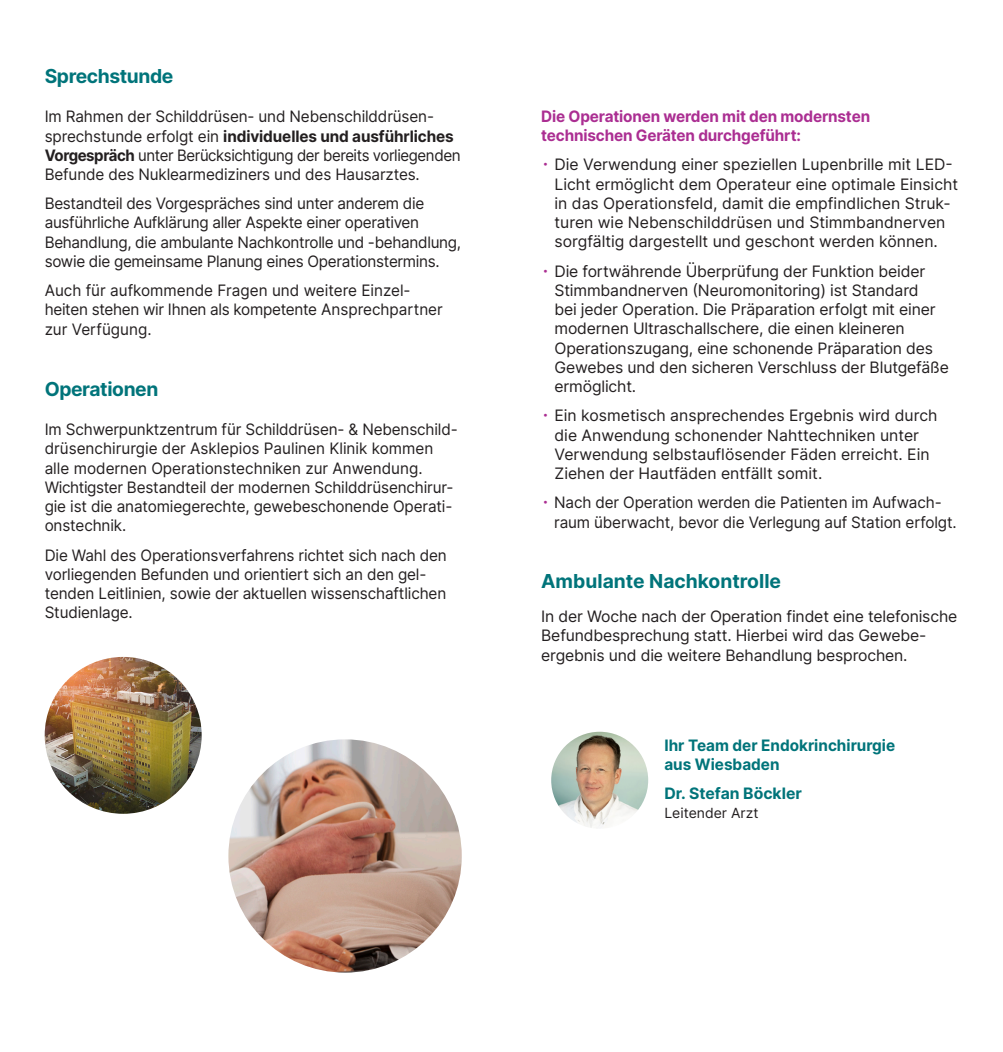
<style>
.page{position:relative;width:1003px;height:1052px;background:#fff}
.page>*{position:absolute;margin:0;border:0;box-sizing:border-box;transform-origin:0 0}
.t1{font:700 19.25px "Inter";letter-spacing:-.02em;color:#00747a}
.t2{font:700 19.25px "Inter";color:#00747a}
.t3{font:15.75px/19.2px "Inter";letter-spacing:-.01em;color:#231f20}
.t4{font:700 15.75px/19.2px "Inter";letter-spacing:-.01em;color:#ab2e92}
.t5{font:700 15.75px/19.2px "Inter";color:#00747a}
.t6{font:14px "Inter";color:#231f20}
.s1{font-weight:700}
.s2{font-weight:100;color:#ab2e92}
</style>
<div class="page">
<img style="left:228px;top:739px;width:233px;height:233px;border-radius:117px">
<img style="left:551px;top:732px;width:97px;height:96px;border-radius:48px">
<img style="left:45px;top:657px;width:156px;height:157px;border-radius:78px">
<p class="t1" style="left:45px;top:62px;width:130px">Sprechstunde</p>
<p class="t3" style="left:45px;top:107px;width:417px">Im Rahmen der Schilddrüsen- und Nebenschilddrüsen&shy;sprechstunde erfolgt ein <span class="s1">individuelles und ausführliches Vorgespräch</span> unter Berücksichtigung der bereits vorliegenden Befunde des Nuklearmediziners und des Hausarztes.</p>
<p class="t3" style="left:45px;top:193px;width:418px">Bestandteil des Vorgespräches sind unter anderem die ausführliche Aufklärung aller Aspekte einer operativen Behandlung, die ambulante Nachkontrolle und -behandlung, sowie die gemeinsame Planung eines Operationstermins.</p>
<p class="t3" style="left:45px;top:280px;width:399px">Auch für aufkommende Fragen und weitere Einzel&shy;heiten stehen wir Ihnen als kompetente Ansprechpartner zur Verfügung.</p>
<p class="t1" style="left:45px;top:375px;width:115px">Operationen</p>
<p class="t3" style="left:45px;top:419px;width:414px">Im Schwerpunktzentrum für Schilddrüsen- &amp; Nebenschild&shy;drüsenchirurgie der Asklepios Paulinen Klinik kommen alle modernen Operationstechniken zur Anwendung.<br>Wichtigster Bestandteil der modernen Schilddrüsenchirur&shy;gie ist die anatomiegerechte, gewebeschonende Operati&shy;onstechnik.</p>
<p class="t3" style="left:45px;top:545px;width:403px">Die Wahl des Operationsverfahrens richtet sich nach den vorliegenden Befunden und orientiert sich an den gel&shy;tenden Leitlinien, sowie der aktuellen wissenschaftlichen Studienlage.</p>
<p class="t4" style="left:541px;top:106px;width:330px">Die Operationen werden mit den modernsten technischen Geräten durchgeführt:</p>
<p class="t3" style="left:554px;top:155px;width:405px;text-indent:-13px"><span class="s2">•</span> Die Verwendung einer speziellen Lupenbrille mit LED-Licht ermöglicht dem Operateur eine optimale Einsicht in das Operationsfeld, damit die empfindlichen Struk&shy;turen wie Nebenschilddrüsen und Stimmbandnerven sorgfältig dargestellt und geschont werden können.</p>
<p class="t3" style="left:554px;top:261px;width:396px;text-indent:-13px"><span class="s2">•</span> Die fortwährende Überprüfung der Funktion beider Stimmbandnerven (Neuromonitoring) ist Standard<br>bei jeder Operation. Die Präparation erfolgt mit einer modernen Ultraschallschere, die einen kleineren Operationszugang, eine schonende Präparation des Gewebes und den sicheren Verschluss der Blutgefäße ermöglicht.</p>
<p class="t3" style="left:554px;top:405px;width:384px;text-indent:-13px"><span class="s2">•</span> Ein kosmetisch ansprechendes Ergebnis wird durch die Anwendung schonender Nahttechniken unter Verwendung selbstauflösender Fäden erreicht. Ein Ziehen der Hautfäden entfällt somit.</p>
<p class="t3" style="left:554px;top:492px;width:404px;text-indent:-13px"><span class="s2">•</span> Nach der Operation werden die Patienten im Aufwach&shy;raum überwacht, bevor die Verlegung auf Station erfolgt.</p>
<p class="t2" style="left:541px;top:567px;width:241px">Ambulante Nachkontrolle</p>
<p class="t3" style="left:541px;top:606px;width:417px">In der Woche nach der Operation findet eine telefonische<br>Befundbesprechung statt. Hierbei wird das Gewebe&shy;ergebnis und die weitere Behandlung besprochen.</p>
<p class="t5" style="left:664px;top:735px;width:232px">Ihr Team der Endokrinchirurgie aus Wiesbaden</p>
<p class="t5" style="left:664px;top:783px;width:139px">Dr. Stefan Böckler</p>
<p class="t6" style="left:664px;top:803px;width:96px">Leitender Arzt</p>
</div>
